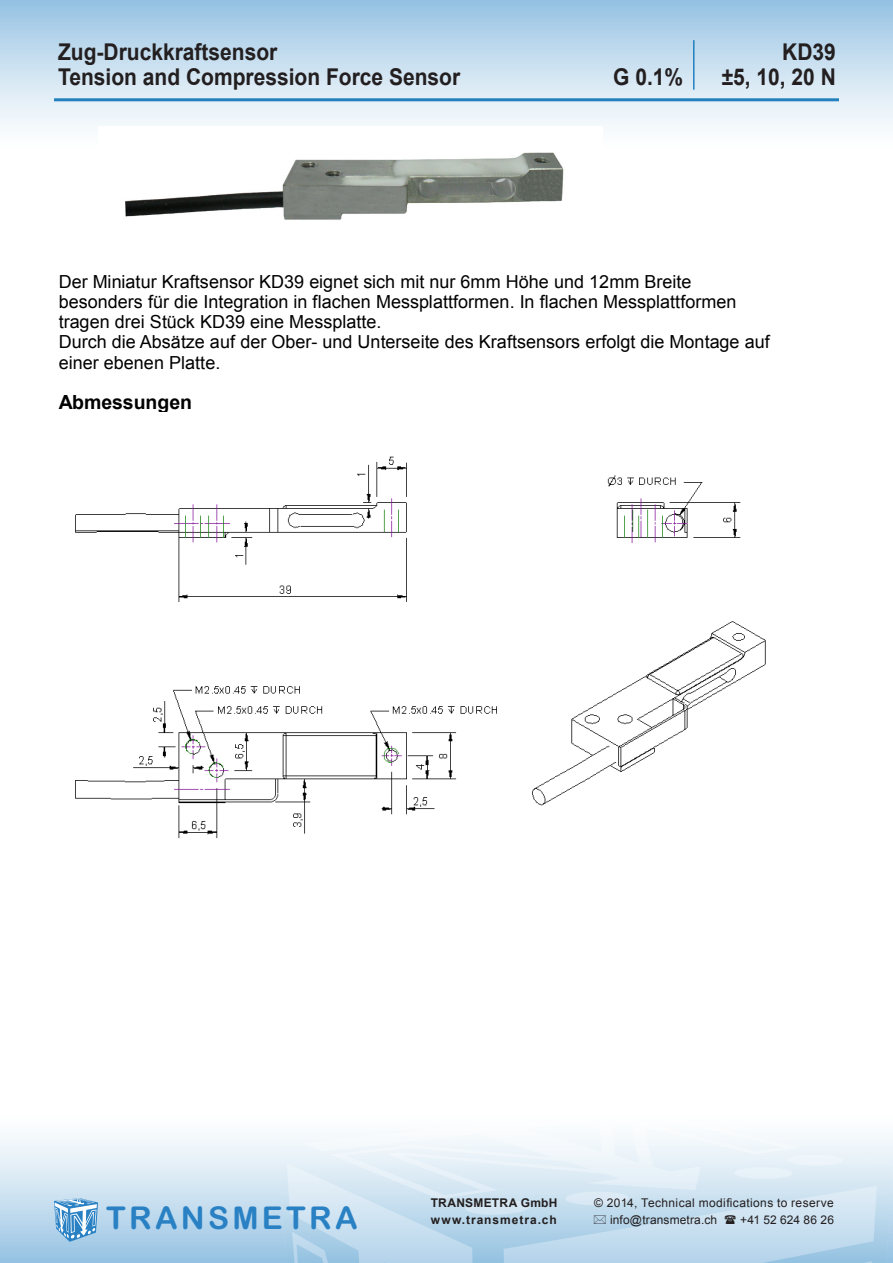
<style>
.page{position:relative;width:893px;height:1263px;background:#fff}
.page>*{position:absolute;margin:0;border:0;box-sizing:border-box;transform-origin:0 0}
.t1{font:31.5px "Arial Rounded MT Bold";letter-spacing:.105em;color:#2981c4}
.t2{font:700 23.1px "Arial";color:#231f20;scale:.91 1}
.t3{font:700 19.5px "Arial";color:#000}
.t4{font:18px/20.2px "Arial";color:#000}
.t5{font:12px "Arial";letter-spacing:.025em;color:#231f20}
.t6{font:700 12px "Arial";letter-spacing:.065em;color:#231f20}
.t7{font:700 12px "Arial";letter-spacing:.02em;color:#231f20}
.t8{font:12px "Arial";letter-spacing:.005em;color:#231f20}
</style>
<div class="page">
<div style="left:0;top:1093px;width:893px;height:170px;background:linear-gradient(to bottom,#fff,#9dc6e4)"></div>
<img style="left:278px;top:1103px;width:615px;height:160px">
<div style="left:0;top:0;width:893px;height:170px;background:linear-gradient(to bottom,#9bc6e4,#fff)"></div>
<svg style="left:54px;top:1198px;width:44px;height:44px;background:#85b7dd"></svg>
<hr style="left:54px;top:98px;width:785px;height:3px;background:#2380be">
<hr style="left:693px;top:40px;width:1px;height:50px;background:#2380be">
<img style="left:99px;top:127px;width:503px;height:93px">
<img style="left:75px;top:456px;width:691px;height:383px">
<svg style="left:594px;top:1215px;width:12px;height:9px"></svg>
<svg style="left:725px;top:1215px;width:11px;height:9px"></svg>
<p class="t2" style="left:58px;top:36px;width:243px">Zug-Druckkraftsensor</p>
<p class="t2" style="left:58px;top:61px;width:443px">Tension and Compression Force Sensor</p>
<p class="t2" style="left:613px;top:61px;width:78px">G 0.1%</p>
<p class="t2" style="left:782px;top:36px;width:60px">KD39</p>
<p class="t2" style="left:722px;top:61px;width:127px">±5, 10, 20 N</p>
<p class="t4" style="left:59px;top:273px;width:713px">Der Miniatur Kraftsensor KD39 eignet sich mit nur 6mm Höhe und 12mm Breite besonders für die Integration in flachen Messplattformen. In flachen Messplattformen tragen drei Stück KD39 eine Messplatte.<br>Durch die Absätze auf der Ober- und Unterseite des Kraftsensors erfolgt die Montage auf einer ebenen Platte.</p>
<p class="t3" style="left:59px;top:394px;width:135px">Abmessungen</p>
<p class="t1" style="left:106px;top:1199px;width:253px">TRANSMETRA</p>
<p class="t7" style="left:431px;top:1195px;width:128px">TRANSMETRA GmbH</p>
<p class="t5" style="left:594px;top:1195px;width:241px">© 2014, Technical modifications to reserve</p>
<p class="t6" style="left:431px;top:1212px;width:127px">www.transmetra.ch</p>
<p class="t5" style="left:610px;top:1212px;width:109px">info@transmetra.ch</p>
<p class="t8" style="left:740px;top:1212px;width:95px">+41 52 624 86 26</p>
</div>
